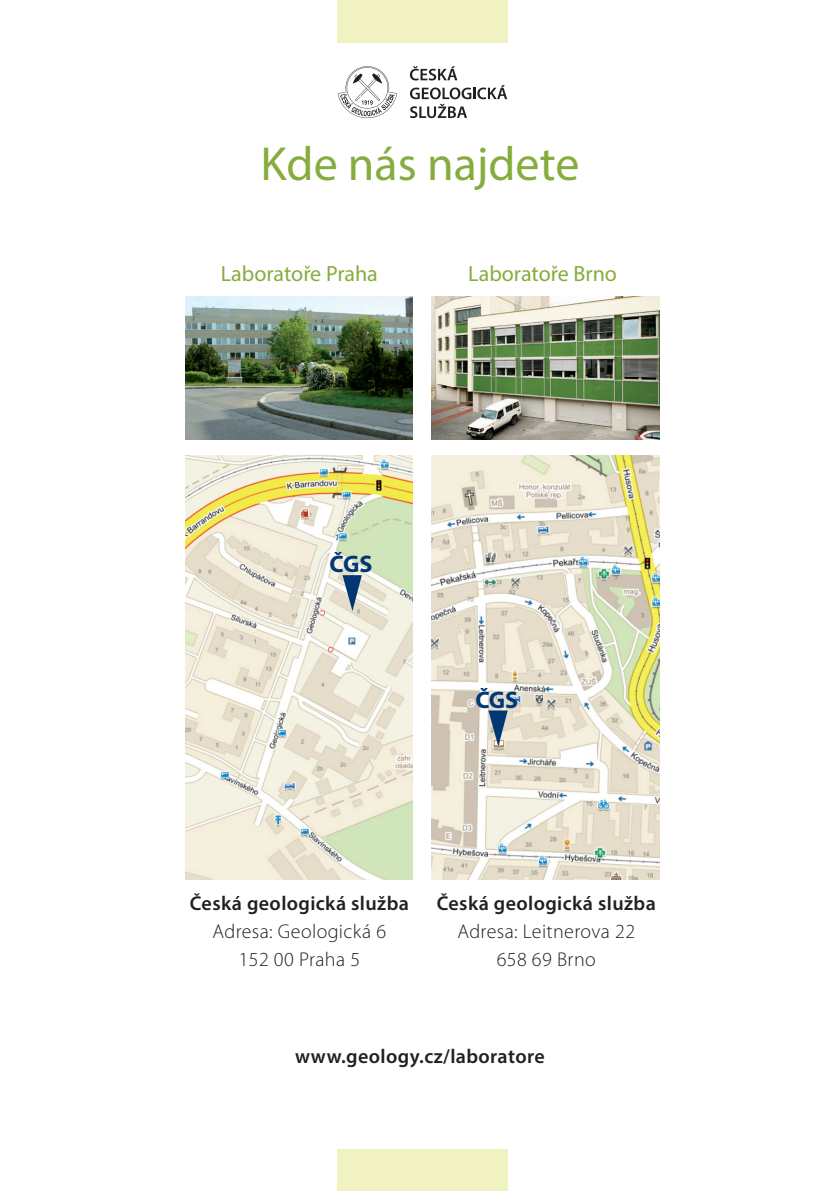
<style>
.page{position:relative;width:840px;height:1191px;background:#fff}
.page>*{position:absolute;margin:0;border:0;box-sizing:border-box;transform-origin:0 0}
.t1{font:48px "Myriad Pro";color:#87ac3e}
.t2{font:700 24px "Myriad Pro";letter-spacing:-.015em;color:#013874}
.t3{font:22px "Myriad Pro";color:#87ac3e}
.t4{font:600 20px "Myriad Pro";letter-spacing:.02em;color:#231f20}
.t5{font:300 20px/28px "Myriad Pro";letter-spacing:.02em;color:#231f20;text-align:center}
</style>
<div class="page">
<div style="left:337px;top:0;width:170px;height:43px;background:#f0f3c1"></div>
<img style="left:185px;top:455px;width:227px;height:424px">
<img style="left:185px;top:297px;width:227px;height:142px">
<svg style="left:342px;top:575px;width:19px;height:36px"></svg>
<svg style="left:337px;top:66px;width:60px;height:52px"></svg>
<svg style="left:410px;top:66px;width:97px;height:52px"></svg>
<img style="left:431px;top:297px;width:228px;height:142px">
<div style="left:337px;top:1149px;width:170px;height:42px;background:#f0f3c1"></div>
<img style="left:431px;top:455px;width:228px;height:424px">
<svg style="left:488px;top:710px;width:19px;height:36px"></svg>
<h1 class="t1" style="left:260px;top:134px;width:320px">Kde nás najdete</h1>
<p class="t3" style="left:221px;top:260px;width:158px">Laboratoře Praha</p>
<p class="t3" style="left:468px;top:260px;width:150px">Laboratoře Brno</p>
<p class="t2" style="left:329px;top:549px;width:44px">ČGS</p>
<p class="t2" style="left:475px;top:684px;width:44px">ČGS</p>
<p class="t4" style="left:190px;top:890px;width:220px">Česká geologická služba</p>
<p class="t5" style="left:212px;top:917px;width:175px">Adresa: Geologická 6<br>152 00 Praha 5</p>
<p class="t4" style="left:436px;top:890px;width:220px">Česká geologická služba</p>
<p class="t5" style="left:457px;top:917px;width:179px">Adresa: Leitnerova 22<br>658 69 Brno</p>
<p class="t4" style="left:295px;top:1044px;width:251px">www.geology.cz/laboratore</p>
</div>
